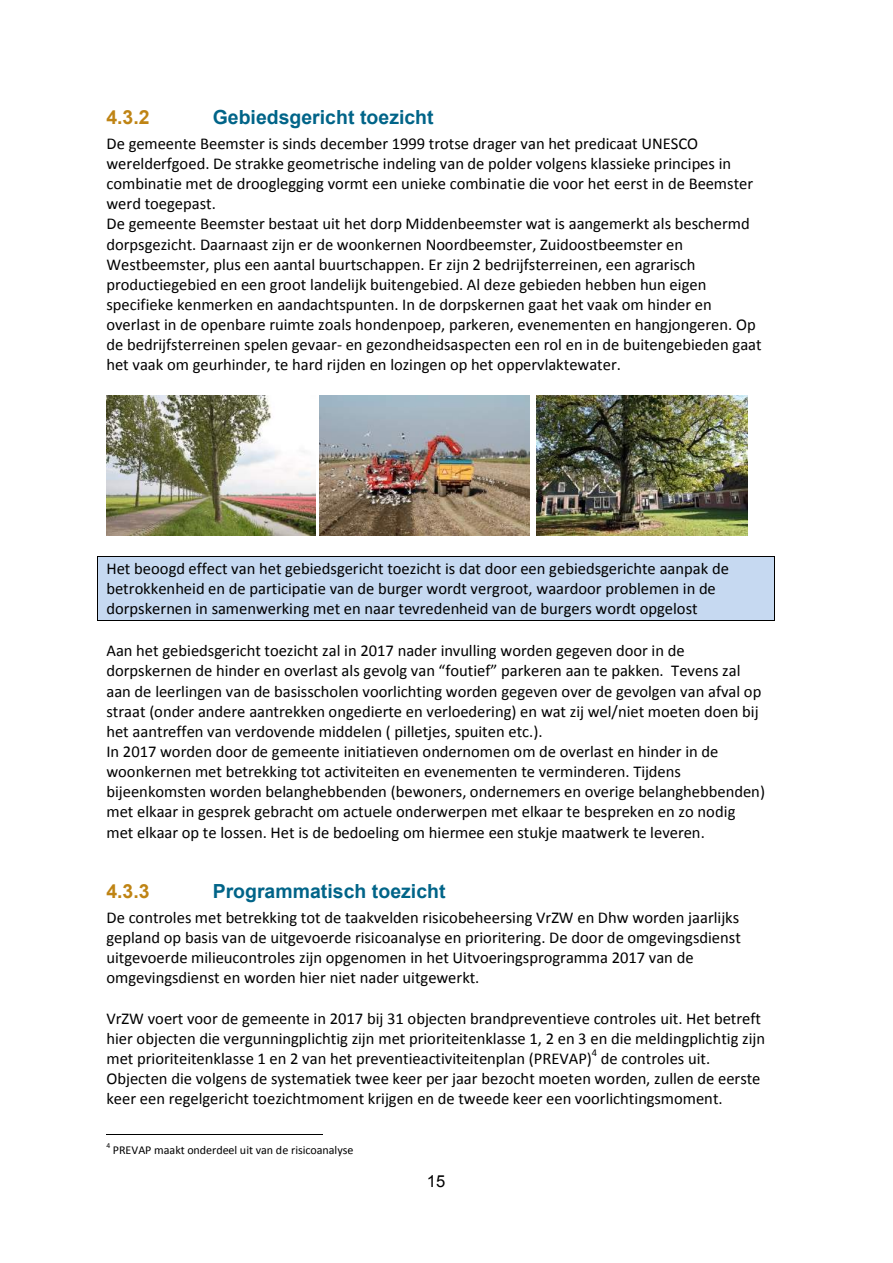
<style>
.page{position:relative;width:893px;height:1263px;background:#fff}
.page>*{position:absolute;margin:0;border:0;box-sizing:border-box;transform-origin:0 0}
.t1{font:700 19.5px "Arial";color:#006488}
.t2{font:700 19.5px "Arial";color:#bf8414}
.t3{font:16.5px/20.1px "Calibri";color:#000}
.t4{font:16.5px "Arial";color:#000}
.t5{font:12px "Calibri";letter-spacing:-.005em;color:#000}
.t6{font:10.5px "Calibri";color:#000}
.t7{font:7.5px "Calibri";color:#000}
</style>
<div class="page">
<div style="left:98px;top:556px;width:676px;height:22px;background:#c6d9f1"></div>
<hr style="left:98px;top:556px;width:676px;height:1px;background:#000">
<div style="left:98px;top:578px;width:676px;height:20px;background:#c6d9f1"></div>
<div style="left:98px;top:598px;width:676px;height:22px;background:#c6d9f1"></div>
<hr style="left:98px;top:620px;width:676px;height:1px;background:#000">
<svg style="left:774px;top:556px;width:1px;height:65px"></svg>
<hr style="left:106px;top:1134px;width:216px;height:1px;background:#000">
<img style="left:106px;top:396px;width:210px;height:139px">
<img style="left:320px;top:396px;width:209px;height:139px">
<img style="left:537px;top:395px;width:210px;height:140px">
<p class="t2" style="left:106px;top:107px;width:45px">4.3.2</p>
<p class="t1" style="left:213px;top:107px;width:222px">Gebiedsgericht toezicht</p>
<p class="t3" style="left:106px;top:135px;width:657px">De gemeente Beemster is sinds december 1999 trotse drager van het predicaat UNESCO werelderfgoed. De strakke geometrische indeling van de polder volgens klassieke principes in combinatie met de drooglegging vormt een unieke combinatie die voor het eerst in de Beemster werd toegepast.<br>De gemeente Beemster bestaat uit het dorp Middenbeemster wat is aangemerkt als beschermd dorpsgezicht. Daarnaast zijn er de woonkernen Noordbeemster, Zuidoostbeemster en Westbeemster, plus een aantal buurtschappen. Er zijn 2 bedrijfsterreinen, een agrarisch productiegebied en een groot landelijk buitengebied. Al deze gebieden hebben hun eigen specifieke kenmerken en aandachtspunten. In de dorpskernen gaat het vaak om hinder en overlast in de openbare ruimte zoals hondenpoep, parkeren, evenementen en hangjongeren. Op de bedrijfsterreinen spelen gevaar- en gezondheidsaspecten een rol en in de buitengebieden gaat het vaak om geurhinder, te hard rijden en lozingen op het oppervlaktewater.</p>
<p class="t3" style="left:106px;top:559px;width:624px">Het beoogd effect van het gebiedsgericht toezicht is dat door een gebiedsgerichte aanpak de betrokkenheid en de participatie van de burger wordt vergroot, waardoor problemen in de dorpskernen in samenwerking met en naar tevredenheid van de burgers wordt opgelost</p>
<p class="t3" style="left:106px;top:642px;width:660px">Aan het gebiedsgericht toezicht zal in 2017 nader invulling worden gegeven door in de dorpskernen de hinder en overlast als gevolg van “foutief” parkeren aan te pakken. Tevens zal aan de leerlingen van de basisscholen voorlichting worden gegeven over de gevolgen van afval op straat (onder andere aantrekken ongedierte en verloedering) en wat zij wel/niet moeten doen bij het aantreffen van verdovende middelen ( pilletjes, spuiten etc.).<br>In 2017 worden door de gemeente initiatieven ondernomen om de overlast en hinder in de woonkernen met betrekking tot activiteiten en evenementen te verminderen. Tijdens bijeenkomsten worden belanghebbenden (bewoners, ondernemers en overige belanghebbenden) met elkaar in gesprek gebracht om actuele onderwerpen met elkaar te bespreken en zo nodig met elkaar op te lossen. Het is de bedoeling om hiermee een stukje maatwerk te leveren.</p>
<p class="t2" style="left:106px;top:881px;width:45px">4.3.3</p>
<p class="t1" style="left:213px;top:881px;width:234px">Programmatisch toezicht</p>
<p class="t3" style="left:106px;top:909px;width:636px">De controles met betrekking tot de taakvelden risicobeheersing VrZW en Dhw worden jaarlijks gepland op basis van de uitgevoerde risicoanalyse en prioritering. De door de omgevingsdienst uitgevoerde milieucontroles zijn opgenomen in het Uitvoeringsprogramma 2017 van de omgevingsdienst en worden hier niet nader uitgewerkt.</p>
<p class="t3" style="left:106px;top:1009px;width:660px">VrZW voert voor de gemeente in 2017 bij 31 objecten brandpreventieve controles uit. Het betreft hier objecten die vergunningplichtig zijn met prioriteitenklasse 1, 2 en 3 en die meldingplichtig zijn met prioriteitenklasse 1 en 2 van het preventieactiviteitenplan (PREVAP)</p>
<p class="t6" style="left:592px;top:1048px;width:7px">4</p>
<p class="t3" style="left:106px;top:1050px;width:656px;text-indent:494px">de controles uit.<br>Objecten die volgens de systematiek twee keer per jaar bezocht moeten worden, zullen de eerste keer een regelgericht toezichtmoment krijgen en de tweede keer een voorlichtingsmoment.</p>
<p class="t7" style="left:106px;top:1142px;width:5px">4</p>
<p class="t5" style="left:113px;top:1144px;width:242px">PREVAP maakt onderdeel uit van de risicoanalyse</p>
<p class="t4" style="left:427px;top:1172px;width:20px">15</p>
</div>
